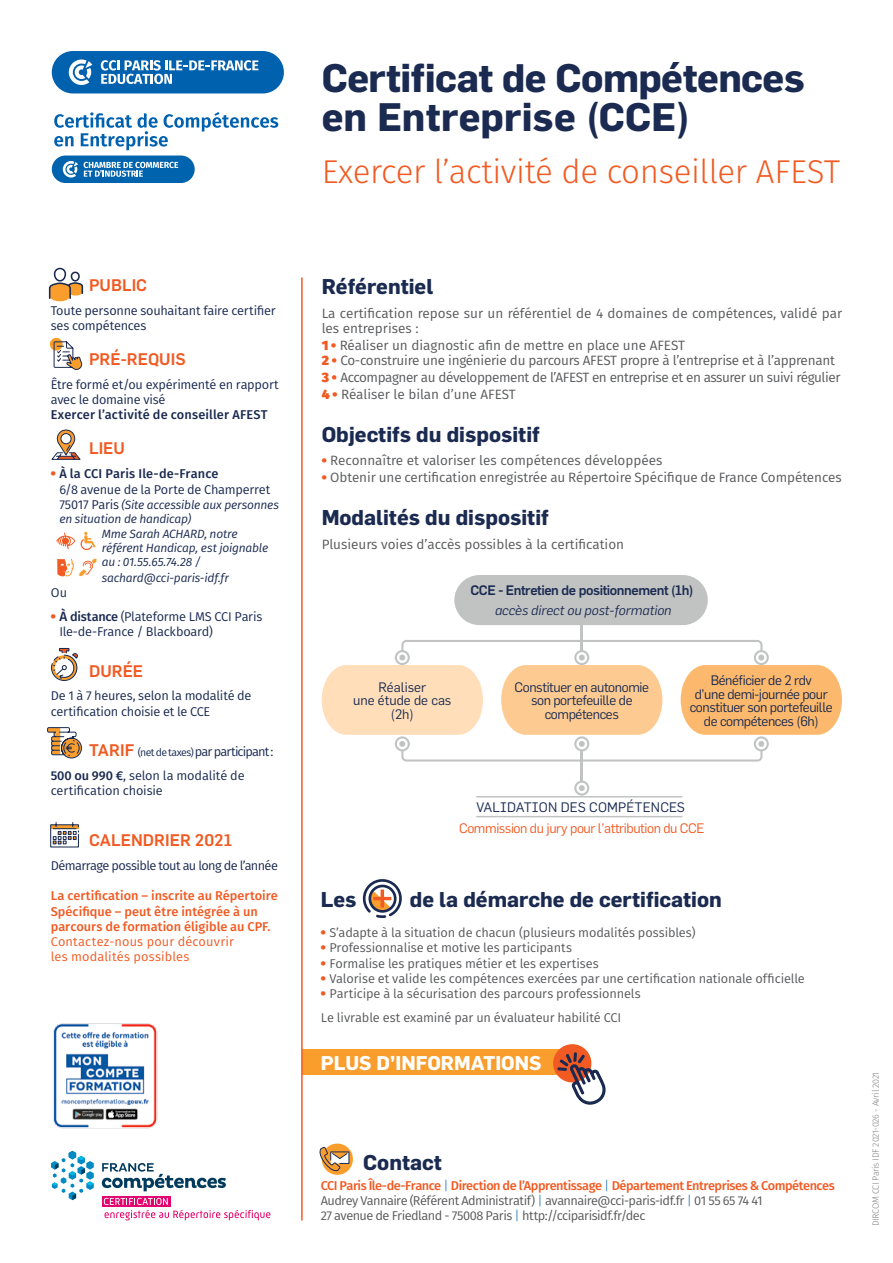
<style>
.page{position:relative;width:893px;height:1263px;background:#fff}
.page>*{position:absolute;margin:0;border:0;box-sizing:border-box;transform-origin:0 0}
.t1{font:700 39px/39px "Flama";letter-spacing:-.01em;color:#1a2a50}
.t2{font:300 33px "Fira Sans";letter-spacing:-.01em;color:#f15a22}
.t3{font:700 21px "Flama";color:#1a2a50}
.t4{font:700 19.5px "Flama";color:#fff}
.t5{font:500 16.5px "Flama";color:#f15a22}
.t6{font:13.5px/15px "Fira Sans";letter-spacing:-.005em;color:#58595b}
.t7{font:13.5px/13.5px "Flama";letter-spacing:-.03em;color:#1a2a50;text-align:center}
.t8{font:13.5px/17.1px "Fira Sans";letter-spacing:-.03em;color:#58595b}
.t9{font:13.5px "Flama";letter-spacing:-.03em;color:#f15a22}
.t10{font:500 13.5px "Flama";letter-spacing:-.03em;color:#1a2a50}
.t11{font:italic 13.5px "Flama";color:#1a2a50}
.t12{font:13.5px/13.5px "Flama";color:#1a2a50;text-align:center}
.t13{font:13.5px "Flama";letter-spacing:.01em;color:#1a2a50}
.t14{font:12.75px/15.3px "Fira Sans";letter-spacing:-.02em;color:#1a2a50}
.t15{font:12.75px/23.9px "Fira Sans";letter-spacing:-.01em;color:#58595b}
.t16{font:12.75px/15.3px "Fira Sans";letter-spacing:-.04em;color:#58595b}
.t17{font:500 12.75px/15.3px "Fira Sans";color:#f15a22}
.t18{font:12.75px/15.3px "Fira Sans";letter-spacing:.015em;color:#f15a22}
.t19{font:12.75px "Fira Sans";letter-spacing:-.045em;color:#1a2a50}
.t20{font:500 12.75px "Fira Sans";letter-spacing:.015em;color:#1a2a50}
.t21{font:italic 12px "Fira Sans";letter-spacing:-.015em;color:#1a2a50}
.t22{font:300 9px "Fira Sans";letter-spacing:-.03em;color:#808285}
.s1{font-weight:900;font-size:13.5px;color:#f15a22}
.s2{font-weight:500}
.s3{font-style:normal;font-size:12.75px}
.s4{font-weight:500;font-size:13.5px}
.s5{font-family:"Flama";font-weight:500;font-size:16.5px;color:#f15a22}
.s6{font-size:10.5px}
.s7{font-weight:900;color:#f15a22}
.s8{font-weight:500;color:#f15a22}
.s9{font-weight:300;color:#0061af}
</style>
<div class="page">
<svg style="left:49px;top:337px;width:34px;height:33px"></svg>
<svg style="left:47px;top:727px;width:35px;height:32px"></svg>
<svg style="left:48px;top:267px;width:36px;height:34px"></svg>
<div style="left:52px;top:51px;width:232px;height:42px;background:#0061af;border-radius:21px"></div>
<svg style="left:69px;top:60px;width:23px;height:25px"></svg>
<svg style="left:101px;top:60px;width:157px;height:24px"></svg>
<svg style="left:50px;top:822px;width:29px;height:26px"></svg>
<svg style="left:51px;top:648px;width:27px;height:33px"></svg>
<svg style="left:319px;top:1143px;width:34px;height:32px"></svg>
<svg style="left:51px;top:429px;width:30px;height:31px"></svg>
<img style="left:53px;top:1023px;width:105px;height:106px">
<svg style="left:362px;top:879px;width:40px;height:39px"></svg>
<div style="left:302px;top:1049px;width:279px;height:26px;background:#f99d2c"></div>
<div style="left:553px;top:1044px;width:38px;height:38px;background:#f15a22;border-radius:50%"></div>
<svg style="left:556px;top:1044px;width:50px;height:61px"></svg>
<svg style="left:102px;top:1163px;width:124px;height:28px"></svg>
<svg style="left:51px;top:1151px;width:43px;height:49px"></svg>
<div style="left:102px;top:1196px;width:68px;height:11px;background:#e2066e"></div>
<svg style="left:104px;top:1198px;width:166px;height:22px"></svg>
<hr style="left:301px;top:277px;width:2px;height:943px;background:#f15a22">
<div style="left:52px;top:156px;width:143px;height:27px;background:#0063ad;border-radius:14px"></div>
<svg style="left:63px;top:161px;width:15px;height:17px"></svg>
<svg style="left:84px;top:162px;width:94px;height:15px"></svg>
<svg style="left:54px;top:112px;width:224px;height:38px"></svg>
<hr style="left:581px;top:580px;width:2px;height:61px;background:#c1c3c3">
<div style="left:454px;top:575px;width:254px;height:50px;background:#c1c3c3;border-radius:25px"></div>
<svg style="left:574px;top:780px;width:15px;height:16px"></svg>
<hr style="left:581px;top:759px;width:2px;height:23px;background:#c1c3c3">
<svg style="left:322px;top:640px;width:520px;height:121px"></svg>
<hr style="left:476px;top:796px;width:206px;height:1px;background:#c1c3c3">
<hr style="left:476px;top:816px;width:206px;height:1px;background:#c1c3c3">
<svg style="left:56px;top:532px;width:41px;height:45px"></svg>
<p class="t5" style="left:89px;top:273px;width:60px">PUBLIC</p>
<p class="t14" style="left:51px;top:302px;width:226px">Toute personne souhaitant faire certifier ses compétences</p>
<p class="t5" style="left:89px;top:347px;width:98px">PRÉ-REQUIS</p>
<p class="t14" style="left:51px;top:376px;width:230px">Être formé et/ou expérimenté en rapport avec le domaine visé</p>
<p class="t20" style="left:51px;top:405px;width:218px">Exercer l’activité de conseiller AFEST</p>
<p class="t5" style="left:89px;top:437px;width:37px">LIEU</p>
<p class="t14" style="left:59px;top:466px;width:212px;text-indent:-9px"><span class="s1">•</span> <span class="s2">À la CCI Paris Ile-de-France<br></span>6/8 avenue de la Porte de Champerret</p>
<p class="t21" style="left:59px;top:496px;width:221px"><span class="s3">75017 Paris</span> (Site accessible aux personnes</p>
<p class="t21" style="left:59px;top:510px;width:134px">en situation de handicap)</p>
<p class="t21" style="left:102px;top:525px;width:137px">Mme Sarah ACHARD, notre</p>
<p class="t21" style="left:102px;top:539px;width:168px">référent Handicap, est joignable</p>
<p class="t21" style="left:102px;top:553px;width:101px">au : 01.55.65.74.28 /</p>
<p class="t21" style="left:102px;top:569px;width:129px">sachard@cci-paris-idf.fr</p>
<p class="t14" style="left:51px;top:585px;width:18px">Ou</p>
<p class="t14" style="left:59px;top:608px;width:204px;text-indent:-9px"><span class="s1">•</span> <span class="s4">À</span> <span class="s2">distance</span> (Plateforme LMS CCI Paris<br>Ile-de-France / Blackboard)</p>
<p class="t5" style="left:89px;top:659px;width:56px">DURÉE</p>
<p class="t14" style="left:51px;top:688px;width:202px">De 1 à 7 heures, selon la modalité de certification choisie et le CCE</p>
<p class="t14" style="left:51px;top:740px;width:224px;line-height:23.9px;text-indent:38px"><span class="s5">TARIF</span> <span class="s6">(net de taxes)</span> par participant :<br><span class="s2">500 ou 990 €</span>, selon la modalité de</p>
<p class="t14" style="left:51px;top:783px;width:114px">certification choisie</p>
<p class="t5" style="left:89px;top:828px;width:145px">CALENDRIER 2021</p>
<p class="t19" style="left:51px;top:856px;width:229px">Démarrage possible tout au long de l’année</p>
<p class="t17" style="left:51px;top:887px;width:229px">La certification – inscrite au Répertoire<br>Spécifique – peut être intégrée à un parcours de formation éligible au CPF.</p>
<p class="t18" style="left:51px;top:934px;width:185px">Contactez-nous pour découvrir les modalités possibles</p>
<h1 class="t1" style="left:322px;top:57px;width:485px">Certificat de Compétences en Entreprise (CCE)</h1>
<h2 class="t2" style="left:322px;top:148px;width:520px">Exercer l’activité de conseiller AFEST</h2>
<h3 class="t3" style="left:322px;top:274px;width:113px">Référentiel</h3>
<p class="t6" style="left:322px;top:305px;width:522px">La certification repose sur un référentiel de 4 domaines de compétences, validé par les entreprises :</p>
<p class="t6" style="left:322px;top:337px;width:515px"><span class="s7">1 •</span> Réaliser un diagnostic afin de mettre en place une AFEST<br><span class="s7">2 •</span> Co-construire une ingénierie du parcours AFEST propre à l’entreprise et à l’apprenant</p>
<p class="t8" style="left:322px;top:368px;width:520px"><span class="s7">3 •</span> Accompagner au développement de l’AFEST en entreprise et en assurer un suivi régulier<br><span class="s7">4 •</span> Réaliser le bilan d’une AFEST</p>
<h3 class="t3" style="left:322px;top:421px;width:220px">Objectifs du dispositif</h3>
<p class="t6" style="left:322px;top:453px;width:342px"><span class="s7">•</span> Reconnaître et valoriser les compétences développées</p>
<p class="t6" style="left:322px;top:470px;width:521px"><span class="s7">•</span> Obtenir une certification enregistrée au Répertoire Spécifique de France Compétences</p>
<h3 class="t3" style="left:322px;top:505px;width:229px">Modalités du dispositif</h3>
<p class="t6" style="left:322px;top:536px;width:304px">Plusieurs voies d’accès possibles à la certification</p>
<p class="t10" style="left:470px;top:581px;width:224px">CCE - Entretien de positionnement (1h)</p>
<p class="t11" style="left:495px;top:602px;width:178px">accès direct ou post-formation</p>
<p class="t12" style="left:353px;top:680px;width:100px">Réaliser<br>une étude de cas (2h)</p>
<p class="t7" style="left:515px;top:680px;width:136px">Constituer en autonomie son portefeuille de compétences</p>
<p class="t7" style="left:690px;top:673px;width:145px">Bénéficier de 2 rdv<br>d’une demi-journée pour constituer son portefeuille de compétences (6h)</p>
<p class="t13" style="left:476px;top:799px;width:210px">VALIDATION DES COMPÉTENCES</p>
<p class="t9" style="left:459px;top:821px;width:247px">Commission du jury pour l’attribution du CCE</p>
<h3 class="t3" style="left:321px;top:886px;width:37px">Les</h3>
<h3 class="t3" style="left:410px;top:886px;width:313px">de la démarche de certification</h3>
<p class="t15" style="left:321px;top:920px;width:376px"><span class="s1">•</span> S’adapte à la situation de chacun (plusieurs modalités possibles)</p>
<p class="t15" style="left:321px;top:936px;width:253px"><span class="s1">•</span> Professionnalise et motive les participants</p>
<p class="t15" style="left:321px;top:951px;width:280px"><span class="s1">•</span> Formalise les pratiques métier et les expertises</p>
<p class="t15" style="left:321px;top:966px;width:486px"><span class="s1">•</span> Valorise et valide les compétences exercées par une certification nationale officielle</p>
<p class="t15" style="left:321px;top:981px;width:321px"><span class="s1">•</span> Participe à la sécurisation des parcours professionnels<br>Le livrable est examiné par un évaluateur habilité CCI</p>
<h3 class="t4" style="left:321px;top:1051px;width:222px">PLUS D’INFORMATIONS</h3>
<h3 class="t3" style="left:363px;top:1150px;width:80px">Contact</h3>
<p class="t16" style="left:321px;top:1177px;width:516px"><span class="s8">CCI Paris Île-de-France</span> <span class="s9">|</span> <span class="s8">Direction de l’Apprentissage</span> <span class="s9">|</span> <span class="s8">Département Entreprises &amp; Compétences<br></span>Audrey Vannaire (Référent Administratif) <span class="s9">|</span> avannaire@cci-paris-idf.fr <span class="s9">|</span> 01 55 65 74 41<br>27 avenue de Friedland - 75008 Paris <span class="s9">|</span> http://cciparisidf.fr/dec</p>
<p class="t22" style="left:869px;top:1226px;width:156px;rotate:-90deg">DIRCOM CCI Paris IDF 2021-026 - Avril 2021</p>
</div>
